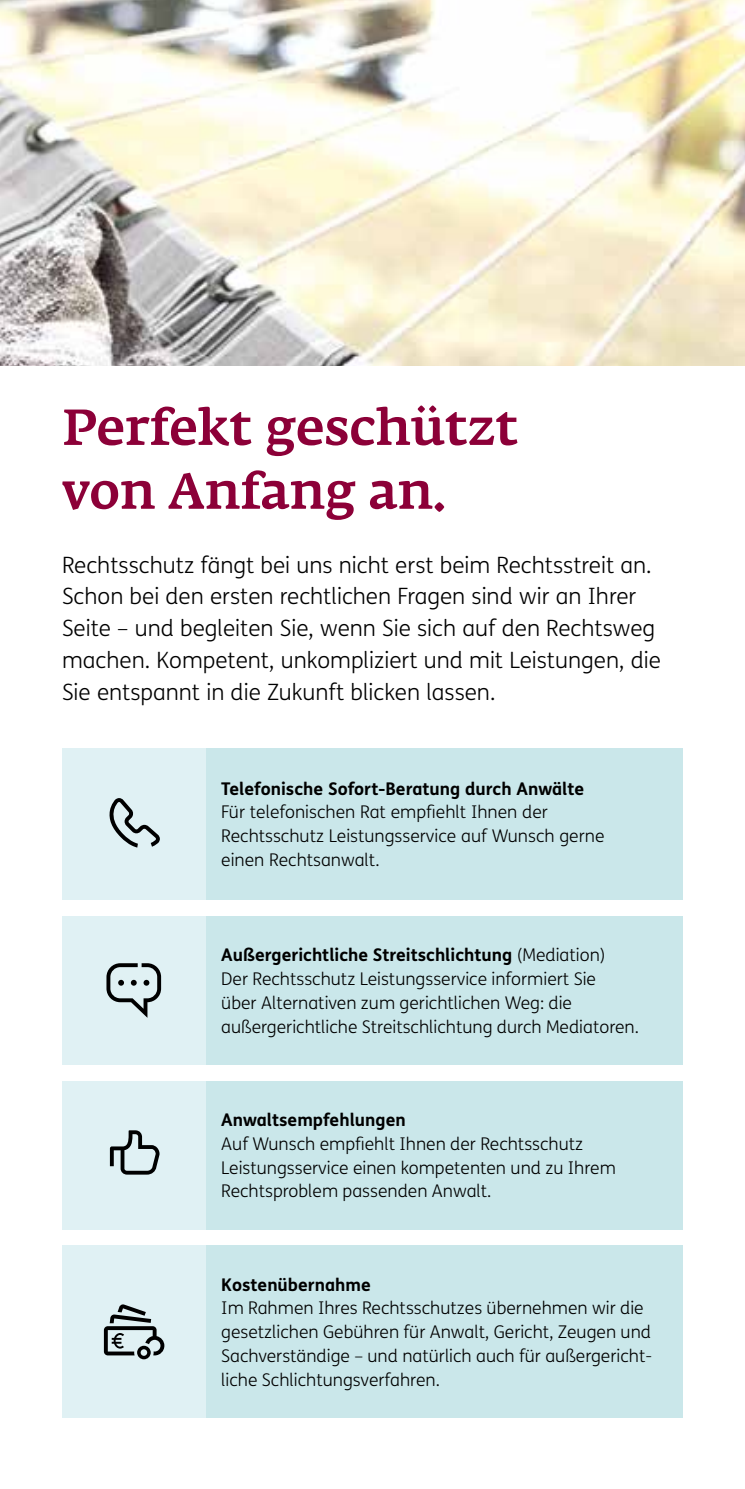
<style>
.page{position:relative;width:745px;height:1489px;background:#fff}
.page>*{position:absolute;margin:0;border:0;box-sizing:border-box;transform-origin:0 0}
.t1{font:500 50px/63.8px "Fedra Serif A Pro";color:#8c0038}
.t2{font:300 22.5px/32px "FS Me";color:#000}
.t3{font:300 17.5px/24px "FS Me";color:#000}
.t4{font:700 17.5px "FS Me";color:#000}
.s1{font-weight:700}
</style>
<div class="page">
<img style="left:0;top:0;width:744px;height:365px">
<div style="left:186px;top:748px;width:496px;height:151px;background:#cae7ea"></div>
<div style="left:62px;top:748px;width:143px;height:151px;background:#e0f1f4"></div>
<svg style="left:109px;top:798px;width:51px;height:49px"></svg>
<div style="left:186px;top:916px;width:496px;height:148px;background:#cae7ea"></div>
<div style="left:62px;top:916px;width:143px;height:148px;background:#e0f1f4"></div>
<svg style="left:106px;top:963px;width:55px;height:54px"></svg>
<div style="left:186px;top:1080px;width:496px;height:149px;background:#cae7ea"></div>
<div style="left:62px;top:1080px;width:143px;height:149px;background:#e0f1f4"></div>
<svg style="left:110px;top:1130px;width:50px;height:44px"></svg>
<div style="left:186px;top:1245px;width:496px;height:172px;background:#cae7ea"></div>
<div style="left:62px;top:1245px;width:143px;height:172px;background:#e0f1f4"></div>
<svg style="left:104px;top:1304px;width:60px;height:55px"></svg>
<h1 class="t1" style="left:62px;top:396px;width:457px">Perfekt geschützt von Anfang an.</h1>
<p class="t2" style="left:62px;top:548px;width:600px">Rechtsschutz fängt bei uns nicht erst beim Rechtsstreit an.<br>Schon bei den ersten rechtlichen Fragen sind wir an Ihrer Seite – und begleiten Sie, wenn Sie sich auf den Rechtsweg machen. Kompetent, unkompliziert und mit Leistungen, die Sie entspannt in die Zukunft blicken lassen.</p>
<p class="t4" style="left:221px;top:774px;width:364px">Telefonische Sofort-Beratung durch Anwälte</p>
<p class="t3" style="left:221px;top:799px;width:384px">Für telefonischen Rat empfiehlt Ihnen der<br>Rechtsschutz Leistungsservice auf Wunsch gerne einen Rechtsanwalt.</p>
<p class="t3" style="left:221px;top:942px;width:419px"><span class="s1">Außergerichtliche Streitschlichtung</span> (Mediation)<br>Der Rechtsschutz Leistungsservice informiert Sie<br>über Alternativen zum gerichtlichen Weg: die außergerichtliche Streitschlichtung durch Mediatoren.</p>
<p class="t4" style="left:221px;top:1105px;width:186px">Anwaltsempfehlungen</p>
<p class="t3" style="left:221px;top:1130px;width:396px">Auf Wunsch empfiehlt Ihnen der Rechtsschutz<br>Leistungsservice einen kompetenten und zu Ihrem<br>Rechtsproblem passenden Anwalt.</p>
<p class="t4" style="left:221px;top:1270px;width:151px">Kostenübernahme</p>
<p class="t3" style="left:221px;top:1295px;width:432px">Im Rahmen Ihres Rechtsschutzes übernehmen wir die gesetzlichen Gebühren für Anwalt, Gericht, Zeugen und Sachverständige – und natürlich auch für außergericht&shy;liche Schlichtungsverfahren.</p>
</div>
